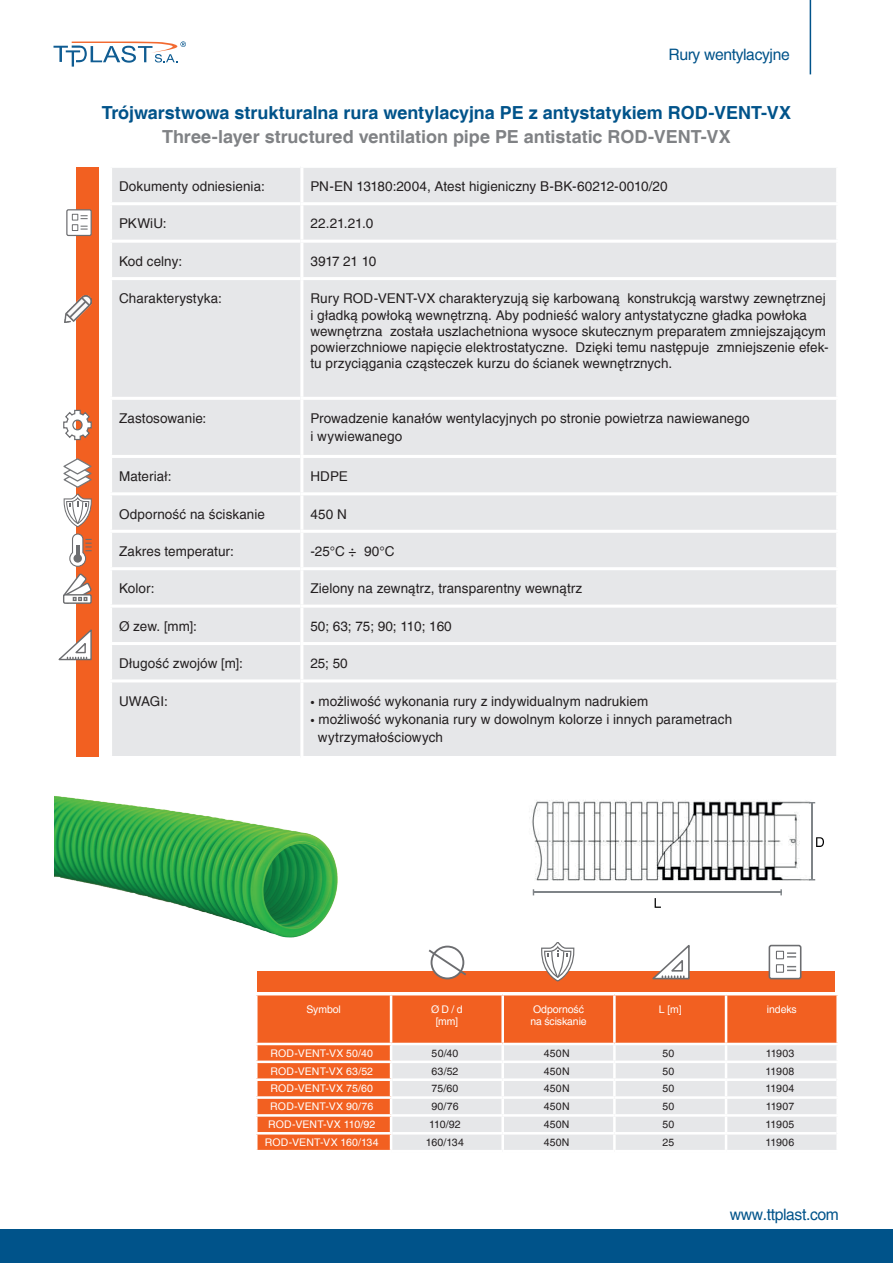
<style>
.page{position:relative;width:893px;height:1263px;background:#fff}
.page>*{position:absolute;margin:0;border:0;box-sizing:border-box;transform-origin:0 0}
.t1{font:700 18px "Helvetica";color:#00538a}
.t2{font:700 18px "Helvetica";color:#808285}
.t3{font:15.75px "Helvetica";letter-spacing:-.025em;color:#00538a}
.t4{font:13.5px/16.2px "Helvetica";letter-spacing:.005em;color:#231f20}
.t5{font:10.5px/12.6px "Helvetica";letter-spacing:.01em;color:#fff;text-align:center}
.t6{font:10.5px "Helvetica";letter-spacing:.015em;color:#231f20}
.t7{font:10.5px/12.6px "Helvetica";letter-spacing:-.01em;color:#fff}
.s1{font-family:"Myriad Pro";font-weight:600}
</style>
<div class="page">
<div style="left:0;top:1229px;width:893px;height:34px;background:#00538a"></div>
<svg style="left:54px;top:41px;width:132px;height:26px"></svg>
<div style="left:112px;top:168px;width:724px;height:588px;background:#e6e7e9"></div>
<hr style="left:109px;top:202px;width:191px;height:3px;background:#fff">
<hr style="left:109px;top:240px;width:191px;height:3px;background:#fff">
<hr style="left:109px;top:277px;width:191px;height:3px;background:#fff">
<hr style="left:109px;top:397px;width:191px;height:3px;background:#fff">
<hr style="left:109px;top:455px;width:191px;height:3px;background:#fff">
<hr style="left:109px;top:492px;width:191px;height:3px;background:#fff">
<hr style="left:109px;top:530px;width:191px;height:3px;background:#fff">
<hr style="left:109px;top:567px;width:191px;height:3px;background:#fff">
<hr style="left:109px;top:605px;width:191px;height:3px;background:#fff">
<hr style="left:109px;top:642px;width:191px;height:3px;background:#fff">
<hr style="left:109px;top:679px;width:191px;height:3px;background:#fff">
<hr style="left:300px;top:168px;width:3px;height:34px;background:#fff">
<hr style="left:300px;top:202px;width:539px;height:3px;background:#fff">
<hr style="left:300px;top:205px;width:3px;height:35px;background:#fff">
<hr style="left:300px;top:240px;width:539px;height:3px;background:#fff">
<hr style="left:300px;top:243px;width:3px;height:34px;background:#fff">
<hr style="left:300px;top:277px;width:539px;height:3px;background:#fff">
<hr style="left:300px;top:280px;width:3px;height:117px;background:#fff">
<hr style="left:300px;top:397px;width:539px;height:3px;background:#fff">
<hr style="left:300px;top:400px;width:3px;height:55px;background:#fff">
<hr style="left:300px;top:455px;width:539px;height:3px;background:#fff">
<hr style="left:300px;top:458px;width:3px;height:34px;background:#fff">
<hr style="left:300px;top:492px;width:539px;height:3px;background:#fff">
<hr style="left:300px;top:495px;width:3px;height:35px;background:#fff">
<hr style="left:300px;top:530px;width:539px;height:3px;background:#fff">
<hr style="left:300px;top:533px;width:3px;height:34px;background:#fff">
<hr style="left:300px;top:567px;width:539px;height:3px;background:#fff">
<hr style="left:300px;top:570px;width:3px;height:35px;background:#fff">
<hr style="left:300px;top:605px;width:539px;height:3px;background:#fff">
<hr style="left:300px;top:608px;width:3px;height:34px;background:#fff">
<hr style="left:300px;top:642px;width:539px;height:3px;background:#fff">
<hr style="left:300px;top:645px;width:3px;height:34px;background:#fff">
<hr style="left:300px;top:679px;width:539px;height:3px;background:#fff">
<hr style="left:300px;top:682px;width:3px;height:74px;background:#fff">
<div style="left:77px;top:167px;width:22px;height:590px;background:#f26021"></div>
<svg style="left:58px;top:627px;width:34px;height:34px"></svg>
<div style="left:67px;top:210px;width:24px;height:25px;background:#fff;border-radius:2px"></div>
<div style="left:66px;top:209px;width:26px;height:27px;border:1px solid #6c6d70;border-radius:2px"></div>
<svg style="left:72px;top:214px;width:16px;height:17px"></svg>
<img style="left:65px;top:296px;width:27px;height:27px">
<svg style="left:63px;top:409px;width:29px;height:32px"></svg>
<div style="left:258px;top:971px;width:577px;height:21px;background:#f26021"></div>
<svg style="left:652px;top:945px;width:38px;height:35px"></svg>
<svg style="left:256px;top:994px;width:582px;height:156px;background:#edae93"></svg>
<hr style="left:255px;top:1043px;width:136px;height:2px;background:#fff">
<hr style="left:255px;top:1060px;width:136px;height:3px;background:#fff">
<hr style="left:255px;top:1078px;width:137px;height:3px;background:#fff">
<hr style="left:255px;top:1096px;width:136px;height:3px;background:#fff">
<hr style="left:255px;top:1114px;width:136px;height:3px;background:#fff">
<hr style="left:255px;top:1132px;width:137px;height:2px;background:#fff">
<div style="left:431px;top:946px;width:32px;height:32px;background:#87878a;border-radius:50%"></div>
<div style="left:431px;top:946px;width:33px;height:33px;border:2px solid #6c6d70;border-radius:50%"></div>
<svg style="left:428px;top:948px;width:38px;height:29px"></svg>
<div style="left:769px;top:945px;width:32px;height:33px;background:#fff;border-radius:2px"></div>
<div style="left:769px;top:945px;width:32px;height:34px;border:2px solid #6c6d70;border-radius:2px"></div>
<div style="left:776px;top:951px;width:8px;height:8px;border:1px solid #6c6d70"></div>
<div style="left:776px;top:964px;width:8px;height:9px;border:1px solid #6c6d70"></div>
<svg style="left:787px;top:952px;width:9px;height:5px"></svg>
<svg style="left:787px;top:966px;width:9px;height:5px"></svg>
<svg style="left:63px;top:457px;width:29px;height:70px"></svg>
<svg style="left:63px;top:533px;width:29px;height:72px"></svg>
<img style="left:532px;top:799px;width:284px;height:94px">
<hr style="left:533px;top:892px;width:248px;height:1px;background:#7f8488">
<svg style="left:655px;top:898px;width:6px;height:10px"></svg>
<svg style="left:816px;top:837px;width:8px;height:10px"></svg>
<hr style="left:811px;top:803px;width:2px;height:77px;background:#7f8488">
<hr style="left:810px;top:0;width:1px;height:74px;background:#00538a">
<svg style="left:541px;top:942px;width:33px;height:39px"></svg>
<img style="left:54px;top:796px;width:284px;height:182px">
<p class="t3" style="left:668px;top:46px;width:123px">Rury wentylacyjne</p>
<h1 class="t1" style="left:102px;top:102px;width:691px">Trójwarstwowa strukturalna rura wentylacyjna PE z antystatykiem ROD-VENT-VX</h1>
<h1 class="t2" style="left:162px;top:126px;width:570px">Three-layer structured ventilation pipe PE antistatic ROD-VENT-VX</h1>
<p class="t4" style="left:119px;top:179px;width:147px">Dokumenty odniesienia:</p>
<p class="t4" style="left:310px;top:179px;width:359px">PN-EN 13180:2004, Atest higieniczny B-BK-60212-0010/20</p>
<p class="t4" style="left:119px;top:216px;width:49px">PKWiU:</p>
<p class="t4" style="left:310px;top:216px;width:64px">22.21.21.0</p>
<p class="t4" style="left:119px;top:253px;width:65px">Kod celny:</p>
<p class="t4" style="left:310px;top:253px;width:67px">3917 21 10</p>
<p class="t4" style="left:119px;top:291px;width:104px">Charakterystyka:</p>
<p class="t4" style="left:310px;top:291px;width:520px">Rury ROD-VENT-VX charakteryzują się karbowaną konstrukcją warstwy zewnętrznej i gładką powłoką wewnętrzną. Aby podnieść walory antystatyczne gładka powłoka wewnętrzna została uszlachetniona wysoce skutecznym preparatem zmniejszającym powierzchniowe napięcie elektrostatyczne. Dzięki temu następuje zmniejszenie efek&shy;tu przyciągania cząsteczek kurzu do ścianek wewnętrznych.</p>
<p class="t4" style="left:119px;top:411px;width:89px">Zastosowanie:</p>
<p class="t4" style="left:310px;top:410px;width:441px;line-height:18px">Prowadzenie kanałów wentylacyjnych po stronie powietrza nawiewanego i wywiewanego</p>
<p class="t4" style="left:119px;top:469px;width:54px">Materiał:</p>
<p class="t4" style="left:310px;top:469px;width:39px">HDPE</p>
<p class="t4" style="left:119px;top:506px;width:148px">Odporność na ściskanie</p>
<p class="t4" style="left:310px;top:506px;width:38px">450 N</p>
<p class="t4" style="left:119px;top:544px;width:116px">Zakres temperatur:</p>
<p class="t4" style="left:310px;top:544px;width:86px">-25°C ÷ 90°C</p>
<p class="t4" style="left:119px;top:581px;width:37px">Kolor:</p>
<p class="t4" style="left:310px;top:581px;width:273px">Zielony na zewnątrz, transparentny wewnątrz</p>
<p class="t4" style="left:119px;top:618px;width:79px">Ø zew. [mm]:</p>
<p class="t4" style="left:310px;top:618px;width:143px">50; 63; 75; 90; 110; 160</p>
<p class="t4" style="left:119px;top:656px;width:125px">Długość zwojów [m]:</p>
<p class="t4" style="left:310px;top:656px;width:39px">25; 50</p>
<p class="t4" style="left:119px;top:693px;width:50px">UWAGI:</p>
<p class="t4" style="left:310px;top:694px;width:339px"><span class="s1">•</span> możliwość wykonania rury z indywidualnym nadrukiem</p>
<p class="t4" style="left:318px;top:711px;width:416px;line-height:18px;text-indent:-8px"><span class="s1">•</span> możliwość wykonania rury w dowolnym kolorze i innych parametrach wytrzymałościowych</p>
<p class="t5" style="left:306px;top:1003px;width:36px">Symbol</p>
<p class="t5" style="left:431px;top:1003px;width:33px">Ø D / d [mm]</p>
<p class="t7" style="left:530px;top:1003px;width:58px">Odporność na ściskanie</p>
<p class="t5" style="left:659px;top:1003px;width:24px">L [m]</p>
<p class="t5" style="left:767px;top:1003px;width:31px">indeks</p>
<p class="t5" style="left:271px;top:1047px;width:104px">ROD-VENT-VX 50/40</p>
<p class="t6" style="left:432px;top:1047px;width:28px">50/40</p>
<p class="t6" style="left:544px;top:1047px;width:27px">450N</p>
<p class="t6" style="left:662px;top:1047px;width:13px">50</p>
<p class="t6" style="left:766px;top:1047px;width:30px">11903</p>
<p class="t5" style="left:270px;top:1065px;width:104px">ROD-VENT-VX 63/52</p>
<p class="t6" style="left:431px;top:1065px;width:28px">63/52</p>
<p class="t6" style="left:544px;top:1065px;width:27px">450N</p>
<p class="t6" style="left:662px;top:1065px;width:13px">50</p>
<p class="t6" style="left:766px;top:1065px;width:30px">11908</p>
<p class="t5" style="left:270px;top:1083px;width:104px">ROD-VENT-VX 75/60</p>
<p class="t6" style="left:432px;top:1082px;width:28px">75/60</p>
<p class="t6" style="left:544px;top:1082px;width:27px">450N</p>
<p class="t6" style="left:662px;top:1082px;width:13px">50</p>
<p class="t6" style="left:766px;top:1082px;width:30px">11904</p>
<p class="t5" style="left:270px;top:1101px;width:104px">ROD-VENT-VX 90/76</p>
<p class="t6" style="left:431px;top:1100px;width:29px">90/76</p>
<p class="t6" style="left:544px;top:1100px;width:27px">450N</p>
<p class="t6" style="left:662px;top:1100px;width:13px">50</p>
<p class="t6" style="left:766px;top:1100px;width:30px">11907</p>
<p class="t5" style="left:268px;top:1118px;width:109px">ROD-VENT-VX 110/92</p>
<p class="t6" style="left:429px;top:1118px;width:33px">110/92</p>
<p class="t6" style="left:544px;top:1118px;width:27px">450N</p>
<p class="t6" style="left:662px;top:1118px;width:13px">50</p>
<p class="t6" style="left:766px;top:1118px;width:30px">11905</p>
<p class="t5" style="left:265px;top:1136px;width:115px">ROD-VENT-VX 160/134</p>
<p class="t6" style="left:426px;top:1136px;width:39px">160/134</p>
<p class="t6" style="left:544px;top:1136px;width:27px">450N</p>
<p class="t6" style="left:662px;top:1136px;width:13px">25</p>
<p class="t6" style="left:766px;top:1136px;width:30px">11906</p>
<p class="t3" style="left:730px;top:1206px;width:111px">www.ttplast.com</p>
</div>
